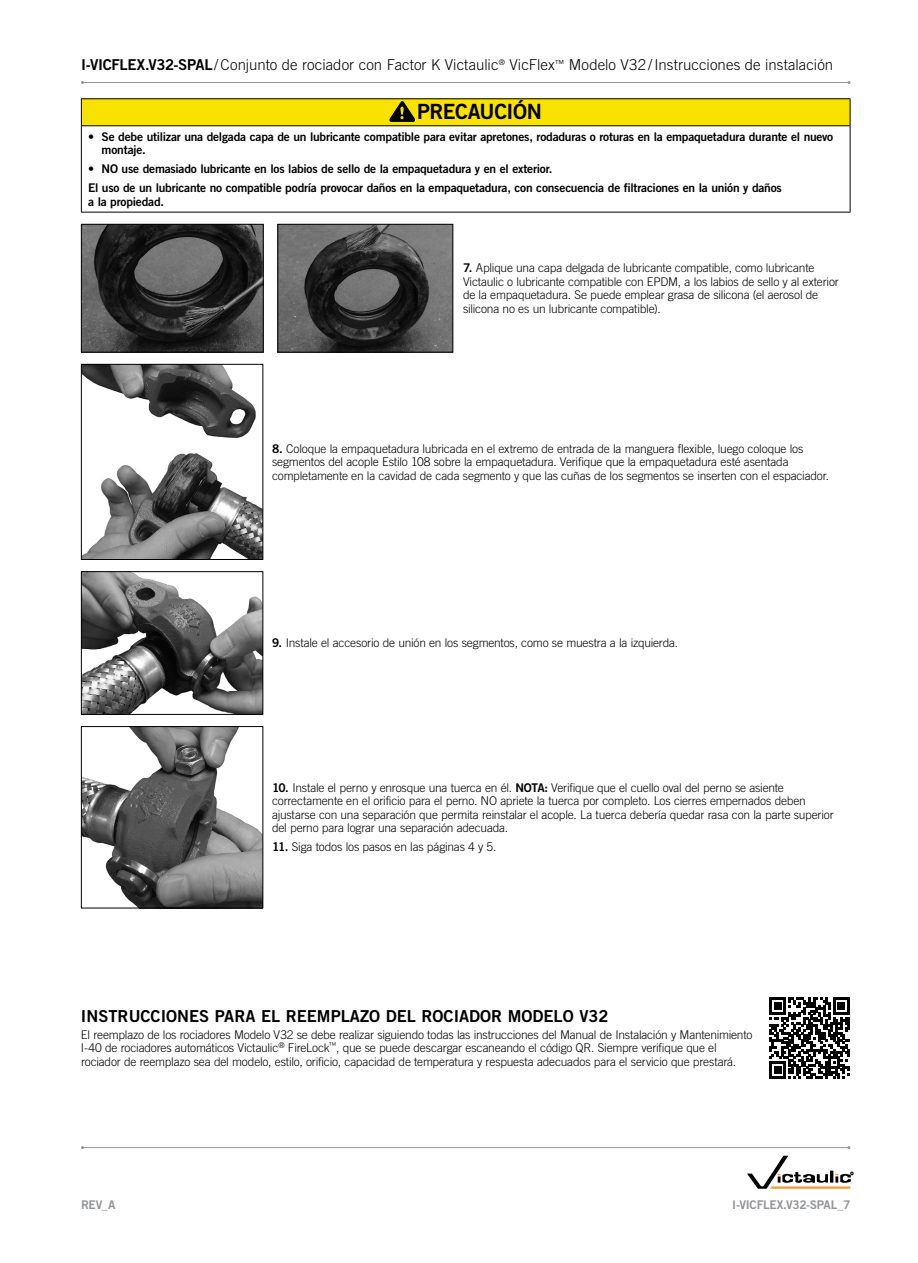
<style>
.page{position:relative;width:918px;height:1263px;background:#fff}
.page>*{position:absolute;margin:0;border:0;box-sizing:border-box;transform-origin:0 0}
.t1{font:21px "Trade Gothic LT Std Bd 2";letter-spacing:-.025em;color:#000}
.t2{font:16.5px "Trade Gothic LT Std Bd 2";color:#000}
.t3{font:300 15px "Trade Gothic LT Std";letter-spacing:.005em;color:#000}
.t4{font:300 12px/13.5px "Trade Gothic LT Std";letter-spacing:-.015em;color:#000}
.t5{font:12px/13.5px "Trade Gothic LT Std Bd 2";letter-spacing:-.02em;color:#000}
.t6{font:12px "Trade Gothic LT Std Bd 2";letter-spacing:-.025em;color:#939598}
.s1{font-family:"Trade Gothic LT Std Bd 2";font-weight:400}
</style>
<div class="page">
<svg style="left:747px;top:1156px;width:106px;height:33px"></svg>
<hr style="left:83px;top:1147px;width:766px;height:1px;background:#939598">
<hr style="left:82px;top:82px;width:767px;height:1px;background:#939598">
<div style="left:81px;top:99px;width:769px;height:27px;background:#fae200"></div>
<hr style="left:81px;top:98px;width:769px;height:1px;background:#000">
<svg style="left:81px;top:99px;width:1px;height:26px"></svg>
<svg style="left:850px;top:99px;width:1px;height:26px"></svg>
<hr style="left:81px;top:126px;width:1px;height:86px;background:#000">
<hr style="left:81px;top:125px;width:769px;height:1px;background:#000">
<hr style="left:850px;top:126px;width:1px;height:86px;background:#000">
<hr style="left:81px;top:212px;width:769px;height:1px;background:#000">
<svg style="left:389px;top:101px;width:26px;height:20px"></svg>
<img style="left:83px;top:226px;width:179px;height:125px">
<div style="left:81px;top:224px;width:183px;height:129px;border:1px solid #000"></div>
<img style="left:279px;top:226px;width:172px;height:125px">
<div style="left:277px;top:224px;width:176px;height:129px;border:1px solid #000"></div>
<img style="left:83px;top:366px;width:178px;height:192px">
<div style="left:81px;top:364px;width:182px;height:196px;border:1px solid #000"></div>
<img style="left:83px;top:573px;width:178px;height:140px">
<div style="left:81px;top:571px;width:182px;height:144px;border:1px solid #000"></div>
<img style="left:83px;top:728px;width:178px;height:178px">
<div style="left:81px;top:726px;width:182px;height:182px;border:1px solid #000"></div>
<svg style="left:769px;top:997px;width:81px;height:81px"></svg>
<p class="t3" style="left:81px;top:56px;width:754px"><span class="s1">I-VICFLEX.V32-SPAL</span>/Conjunto de rociador con Factor K Victaulic<sup>®</sup> VicFlex<sup>™</sup> Modelo V32 / Instrucciones de instalación</p>
<h1 class="t1" style="left:417px;top:98px;width:126px">PRECAUCIÓN</h1>
<p class="t5" style="left:102px;top:130px;width:733px;text-indent:-14px">• Se debe utilizar una delgada capa de un lubricante compatible para evitar apretones, rodaduras o roturas en la empaquetadura durante el nuevo montaje.</p>
<p class="t5" style="left:88px;top:159px;width:695px;line-height:18.9px">• NO use demasiado lubricante en los labios de sello de la empaquetadura y en el exterior.<br>El uso de un lubricante no compatible podría provocar daños en la empaquetadura, con consecuencia de filtraciones en la unión y daños</p>
<p class="t5" style="left:88px;top:194px;width:77px">a la propiedad.</p>
<p class="t4" style="left:463px;top:261px;width:377px"><span class="s1">7.</span> Aplique una capa delgada de lubricante compatible, como lubricante Victaulic o lubricante compatible con EPDM, a los labios de sello y al exterior de la empaquetadura. Se puede emplear grasa de silicona (el aerosol de silicona no es un lubricante compatible).</p>
<p class="t4" style="left:272px;top:442px;width:559px"><span class="s1">8.</span> Coloque la empaquetadura lubricada en el extremo de entrada de la manguera flexible, luego coloque los segmentos del acople Estilo 108 sobre la empaquetadura. Verifique que la empaquetadura esté asentada completamente en la cavidad de cada segmento y que las cuñas de los segmentos se inserten con el espaciador.</p>
<p class="t4" style="left:272px;top:636px;width:408px"><span class="s1">9.</span> Instale el accesorio de unión en los segmentos, como se muestra a la izquierda.</p>
<p class="t4" style="left:272px;top:781px;width:563px"><span class="s1">10.</span> Instale el perno y enrosque una tuerca en él. <span class="s1">NOTA:</span> Verifique que el cuello oval del perno se asiente correctamente en el orificio para el perno. NO apriete la tuerca por completo. Los cierres empernados deben ajustarse con una separación que permita reinstalar el acople. La tuerca debería quedar rasa con la parte superior del perno para lograr una separación adecuada.</p>
<p class="t4" style="left:272px;top:840px;width:226px"><span class="s1">11.</span> Siga todos los pasos en las páginas 4 y 5.</p>
<h2 class="t2" style="left:81px;top:1006px;width:529px">INSTRUCCIONES PARA EL REEMPLAZO DEL ROCIADOR MODELO V32</h2>
<p class="t4" style="left:81px;top:1028px;width:673px">El reemplazo de los rociadores Modelo V32 se debe realizar siguiendo todas las instrucciones del Manual de Instalación y Mantenimiento<br>I-40 de rociadores automáticos Victaulic<sup>®</sup> FireLock<sup>™</sup>, que se puede descargar escaneando el código QR. Siempre verifique que el rociador de reemplazo sea del modelo, estilo, orificio, capacidad de temperatura y respuesta adecuados para el servicio que prestará.</p>
<p class="t6" style="left:81px;top:1197px;width:36px">REV_A</p>
<p class="t6" style="left:732px;top:1197px;width:120px">I-VICFLEX.V32-SPAL_7</p>
</div>
